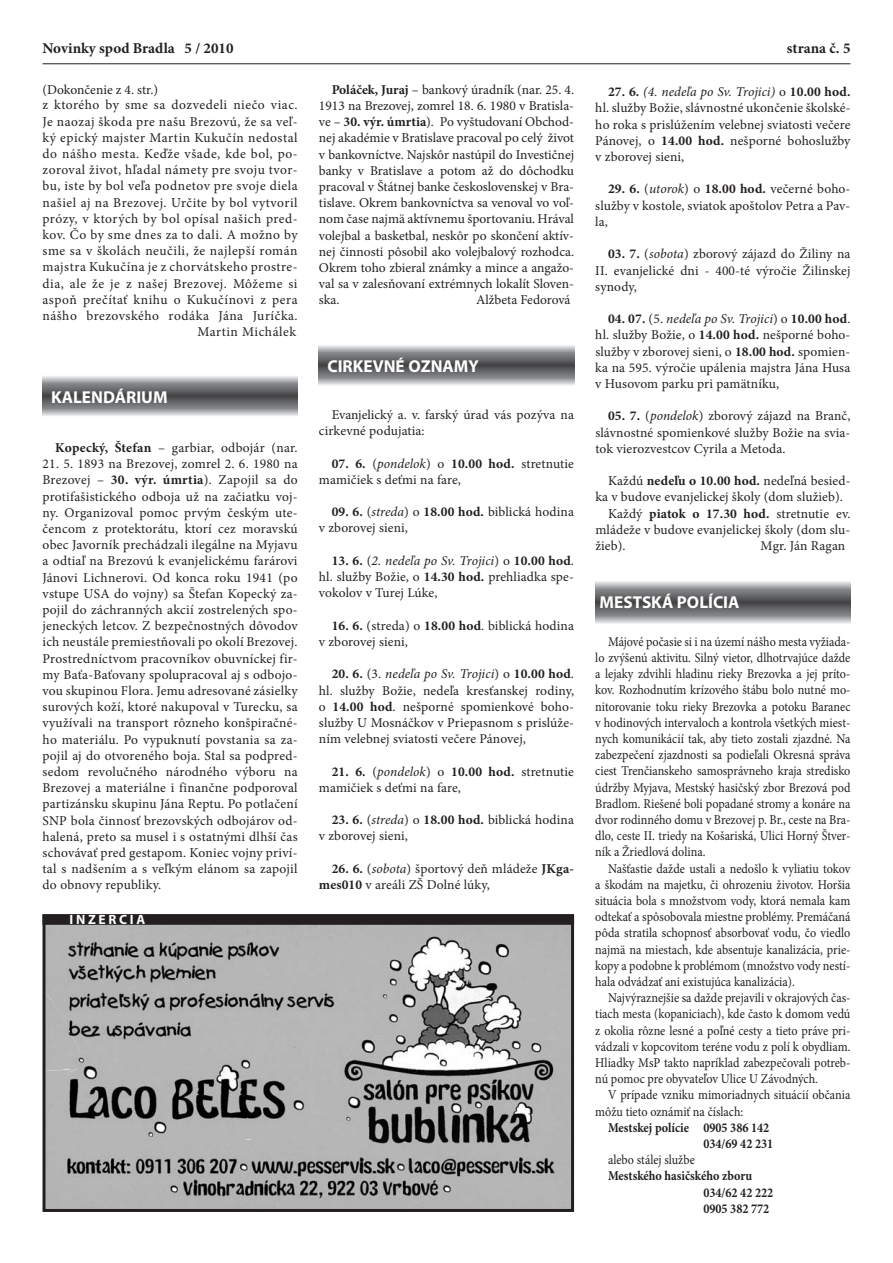
<style>
.page{position:relative;width:893px;height:1263px;background:#fff}
.page>*{position:absolute;margin:0;border:0;box-sizing:border-box;transform-origin:0 0}
.t1{font:700 17.25px "Myriad Pro";color:#fff}
.t2{font:700 15px "Minion Pro";color:#231f20}
.t3{font:13.5px/16.2px "Minion Pro";letter-spacing:.01em;color:#231f20;text-align:justify}
.t4{font:13.5px/16.2px "Minion Pro";letter-spacing:.01em;color:#231f20;text-align:justify;scale:.9 1}
.t5{font:13.5px "Minion Pro";letter-spacing:.04em;color:#231f20}
.t6{font:700 13.5px/16.2px "Minion Pro";color:#231f20;text-align:right;scale:.9 1}
.t7{font:13.5px "Minion Pro";letter-spacing:.035em;color:#231f20}
.t8{font:700 13.5px "Myriad Pro";letter-spacing:.2em;color:#fff}
.s1{font-weight:700}
.s2{font-style:italic}
</style>
<div class="page">
<hr style="left:43px;top:63px;width:807px;height:1px;background:#231f20">
<img style="left:47px;top:925px;width:523px;height:283px">
<div style="left:43px;top:914px;width:531px;height:298px;border:3px solid #231f20"></div>
<svg style="left:43px;top:376px;width:255px;height:40px;background:#858789"></svg>
<svg style="left:319px;top:345px;width:255px;height:40px;background:#858789"></svg>
<div style="left:43px;top:914px;width:531px;height:11px;background:#231f20"></div>
<svg style="left:595px;top:581px;width:255px;height:43px;background:#87888a"></svg>
<p class="t2" style="left:43px;top:43px;width:192px">Novinky spod Bradla 5 / 2010</p>
<p class="t2" style="left:787px;top:43px;width:65px">strana č. 5</p>
<p class="t3" style="left:43px;top:82px;width:117px">(Dokončenie z 4. str.)</p>
<p class="t5" style="left:43px;top:100px;width:257px">z ktorého by sme sa dozvedeli niečo viac.</p>
<p class="t5" style="left:43px;top:116px;width:257px">Je naozaj škoda pre našu Brezovú, že sa veľ-</p>
<p class="t5" style="left:43px;top:132px;width:257px">ký epický majster Martin Kukučín nedostal</p>
<p class="t5" style="left:43px;top:148px;width:257px">do nášho mesta. Keďže všade, kde bol, po-</p>
<p class="t5" style="left:43px;top:165px;width:257px">zoroval život, hľadal námety pre svoju tvor-</p>
<p class="t5" style="left:43px;top:181px;width:257px">bu, iste by bol veľa podnetov pre svoje diela</p>
<p class="t5" style="left:43px;top:197px;width:257px">našiel aj na Brezovej. Určite by bol vytvoril</p>
<p class="t7" style="left:43px;top:213px;width:257px">prózy, v ktorých by bol opísal našich pred-</p>
<p class="t5" style="left:43px;top:229px;width:256px">kov. Čo by sme dnes za to dali. A možno by</p>
<p class="t5" style="left:43px;top:246px;width:257px">sme sa v školách neučili, že najlepší román</p>
<p class="t5" style="left:43px;top:262px;width:257px">majstra Kukučína je z chorvátskeho prostre-</p>
<p class="t5" style="left:43px;top:278px;width:257px">dia, ale že je z našej Brezovej. Môžeme si</p>
<p class="t5" style="left:43px;top:294px;width:257px">aspoň prečítať knihu o Kukučínovi z pera</p>
<p class="t5" style="left:43px;top:310px;width:257px">nášho brezovského rodáka Jána Juríčka.</p>
<p class="t5" style="left:197px;top:327px;width:100px">Martin Michálek</p>
<p class="t1" style="left:51px;top:390px;width:118px">KALENDÁRIUM</p>
<p class="t3" style="left:55px;top:441px;width:244px"><span class="s1">Kopecký, Štefan</span> – garbiar, odbojár (nar.</p>
<p class="t3" style="left:43px;top:457px;width:257px">21. 5. 1893 na Brezovej, zomrel 2. 6. 1980 na Brezovej – <span class="s1">30. výr. úmrtia</span>). Zapojil sa do protifašistického odboja už na začiatku voj&shy;ny. Organizoval pomoc prvým českým ute&shy;čencom z protektorátu, ktorí cez moravskú obec Javorník prechádzali ilegálne na Myjavu a odtiaľ na Brezovú k evanjelickému farárovi Jánovi Lichnerovi. Od konca roku 1941 (po vstupe USA do vojny) sa Štefan Kopecký za&shy;pojil do záchranných akcií zostrelených spo&shy;jeneckých letcov. Z bezpečnostných dôvodov ich neustále premiestňovali po okolí Brezovej.<br>Prostredníctvom pracovníkov obuvníckej fir&shy;my Baťa-Baťovany spolupracoval aj s odbojo&shy;vou skupinou Flora. Jemu adresované zásielky surových koží, ktoré nakupoval v Turecku, sa využívali na transport rôzneho konšpiračné&shy;ho materiálu. Po vypuknutí povstania sa za&shy;pojil aj do otvoreného boja. Stal sa podpred&shy;sedom revolučného národného výboru na Brezovej a materiálne i finančne podporoval partizánsku skupinu Jána Reptu. Po potlačení SNP bola činnosť brezovských odbojárov od&shy;halená, preto sa musel i s ostatnými dlhší čas schovávať pred gestapom. Koniec vojny priví&shy;tal s nadšením a s veľkým elánom sa zapojil do obnovy republiky.</p>
<p class="t8" style="left:70px;top:915px;width:77px">INZERCIA</p>
<p class="t3" style="left:319px;top:82px;width:257px;text-indent:13px"><span class="s1">Poláček, Juraj</span> – bankový úradník (nar. 25. 4.<br>1913 na Brezovej, zomrel 18. 6. 1980 v Bratisla&shy;ve – <span class="s1">30. výr. úmrtia</span>). Po vyštudovaní Obchod&shy;nej akadémie v Bratislave pracoval po celý život v bankovníctve. Najskôr nastúpil do Investičnej banky v Bratislave a potom až do dôchodku pracoval v Štátnej banke československej v Bra&shy;tislave. Okrem bankovníctva sa venoval vo voľ&shy;nom čase najmä aktívnemu športovaniu. Hrával volejbal a basketbal, neskôr po skončení aktív&shy;nej činnosti pôsobil ako volejbalový rozhodca.<br>Okrem toho zbieral známky a mince a angažo&shy;val sa v zalesňovaní extrémnych lokalít Sloven&shy;ska.</p>
<p class="t3" style="left:476px;top:293px;width:96px">Alžbeta Fedorová</p>
<p class="t1" style="left:327px;top:360px;width:153px">CIRKEVNÉ OZNAMY</p>
<p class="t3" style="left:319px;top:408px;width:257px;text-indent:13px">Evanjelický a. v. farský úrad vás pozýva na cirkevné podujatia:</p>
<p class="t3" style="left:319px;top:456px;width:257px;text-indent:13px"><span class="s1">07. 6.</span> (<span class="s2">pondelok</span>) o <span class="s1">10.00 hod.</span> stretnutie mamičiek s deťmi na fare,</p>
<p class="t3" style="left:319px;top:505px;width:257px;text-indent:13px"><span class="s1">09. 6.</span> (<span class="s2">streda</span>) o <span class="s1">18.00 hod.</span> biblická hodina v zborovej sieni,</p>
<p class="t3" style="left:319px;top:553px;width:257px;text-indent:13px"><span class="s1">13. 6.</span> (<span class="s2">2. nedeľa po Sv. Trojici</span>) o <span class="s1">10.00 hod</span>. hl. služby Božie, o <span class="s1">14.30 hod.</span> prehliadka spe&shy;vokolov v Turej Lúke,</p>
<p class="t3" style="left:319px;top:618px;width:257px;text-indent:13px"><span class="s1">16. 6.</span> (streda) o <span class="s1">18.00 hod</span>. biblická hodina v zborovej sieni,</p>
<p class="t3" style="left:319px;top:667px;width:257px;text-indent:13px"><span class="s1">20. 6.</span> (3. <span class="s2">nedeľa po Sv. Trojici</span>) o <span class="s1">10.00 hod</span>. hl. služby Božie, nedeľa kresťanskej rodiny, o <span class="s1">14.00 hod</span>. nešporné spomienkové boho&shy;služby U Mosnáčkov v Priepasnom s prislúže&shy;ním velebnej sviatosti večere Pánovej,</p>
<p class="t3" style="left:319px;top:764px;width:257px;text-indent:13px"><span class="s1">21. 6.</span> (<span class="s2">pondelok</span>) o <span class="s1">10.00 hod.</span> stretnutie mamičiek s deťmi na fare,</p>
<p class="t3" style="left:319px;top:813px;width:257px;text-indent:13px"><span class="s1">23. 6.</span> (<span class="s2">streda</span>) o <span class="s1">18.00 hod.</span> biblická hodina v zborovej sieni,</p>
<p class="t3" style="left:319px;top:861px;width:257px;text-indent:13px"><span class="s1">26. 6.</span> (<span class="s2">sobota</span>) športový deň mládeže <span class="s1">JKga&shy;mes010</span> v areáli ZŠ Dolné lúky,</p>
<p class="t3" style="left:595px;top:85px;width:257px;text-indent:13px"><span class="s1">27. 6.</span> <span class="s2">(4. nedeľa po Sv. Trojici)</span> o <span class="s1">10.00 hod. </span>hl. služby Božie, slávnostné ukončenie školské&shy;ho roka s prislúžením velebnej sviatosti večere Pánovej, o <span class="s1">14.00 hod.</span> nešporné bohoslužby v zborovej sieni,</p>
<p class="t3" style="left:595px;top:182px;width:257px;text-indent:13px"><span class="s1">29. 6.</span> (<span class="s2">utorok</span>) o <span class="s1">18.00 hod.</span> večerné boho&shy;služby v kostole, sviatok apoštolov Petra a Pav&shy;la,</p>
<p class="t3" style="left:595px;top:247px;width:257px;text-indent:13px"><span class="s1">03. 7.</span> (<span class="s2">sobota</span>) zborový zájazd do Žiliny na II. evanjelické dni - 400-té výročie Žilinskej synody,</p>
<p class="t3" style="left:595px;top:312px;width:257px;text-indent:13px"><span class="s1">04. 07.</span> (5. <span class="s2">nedeľa po Sv. Trojici</span>) o <span class="s1">10.00 hod</span>. hl. služby Božie, o <span class="s1">14.00 hod.</span> nešporné boho&shy;služby v zborovej sieni, o <span class="s1">18.00 hod.</span> spomien&shy;ka na 595. výročie upálenia majstra Jána Husa v Husovom parku pri pamätníku,</p>
<p class="t3" style="left:595px;top:409px;width:257px;text-indent:13px"><span class="s1">05. 7.</span> (<span class="s2">pondelok</span>) zborový zájazd na Branč, slávnostné spomienkové služby Božie na svia&shy;tok vierozvestcov Cyrila a Metoda.</p>
<p class="t3" style="left:608px;top:474px;width:244px">Každú <span class="s1">nedeľu o 10.00 hod.</span> nedeľná besied-</p>
<p class="t3" style="left:595px;top:490px;width:249px">ka v budove evanjelickej školy (dom služieb).</p>
<p class="t3" style="left:608px;top:506px;width:244px">Každý <span class="s1">piatok o 17.30 hod.</span> stretnutie ev.</p>
<p class="t3" style="left:595px;top:522px;width:257px">mládeže v budove evanjelickej školy (dom slu-</p>
<p class="t3" style="left:595px;top:539px;width:32px">žieb).</p>
<p class="t3" style="left:761px;top:539px;width:86px">Mgr. Ján Ragan</p>
<p class="t1" style="left:600px;top:596px;width:141px">MESTSKÁ POLÍCIA</p>
<p class="t4" style="left:595px;top:634px;width:285px;text-indent:13px">Májové počasie si i na území nášho mesta vyžiada&shy;lo zvýšenú aktivitu. Silný vietor, dlhotrvajúce dažde a lejaky zdvihli hladinu rieky Brezovka a jej príto&shy;kov. Rozhodnutím krízového štábu bolo nutné mo&shy;nitorovanie toku rieky Brezovka a potoku Baranec v hodinových intervaloch a kontrola všetkých miest&shy;nych komunikácií tak, aby tieto zostali zjazdné. Na zabezpečení zjazdnosti sa podieľali Okresná správa ciest Trenčianskeho samosprávneho kraja stredisko údržby Myjava, Mestský hasičský zbor Brezová pod Bradlom. Riešené boli popadané stromy a konáre na dvor rodinného domu v Brezovej p. Br., ceste na Bra&shy;dlo, ceste II. triedy na Košariská, Ulici Horný Štver&shy;ník a Žriedlová dolina.</p>
<p class="t4" style="left:595px;top:861px;width:285px;text-indent:13px">Našťastie dažde ustali a nedošlo k vyliatiu tokov a škodám na majetku, či ohrozeniu životov. Horšia situácia bola s množstvom vody, ktorá nemala kam odtekať a spôsobovala miestne problémy. Premáčaná pôda stratila schopnosť absorbovať vodu, čo viedlo najmä na miestach, kde absentuje kanalizácia, prie&shy;kopy a podobne k problémom (množstvo vody nestí&shy;hala odvádzať ani existujúca kanalizácia).</p>
<p class="t4" style="left:595px;top:991px;width:285px;text-indent:13px">Najvýraznejšie sa dažde prejavili v okrajových čas&shy;tiach mesta (kopaniciach), kde často k domom vedú z okolia rôzne lesné a poľné cesty a tieto práve pri&shy;vádzali v kopcovitom teréne vodu z polí k obydliam.<br>Hliadky MsP takto napríklad zabezpečovali potreb&shy;nú pomoc pre obyvateľov Ulice U Závodných.</p>
<p class="t4" style="left:595px;top:1088px;width:285px;text-indent:13px">V prípade vzniku mimoriadnych situácií občania môžu tieto oznámiť na číslach:</p>
<p class="t6" style="left:608px;top:1120px;width:185px">Mestskej polície 0905 386 142<br>034/69 42 231</p>
<p class="t4" style="left:608px;top:1153px;width:98px">alebo stálej službe</p>
<p class="t6" style="left:703px;top:1169px;width:79px;text-align:left;text-indent:-95px">Mestského hasičského zboru<br>034/62 42 222<br>0905 382 772</p>
</div>
